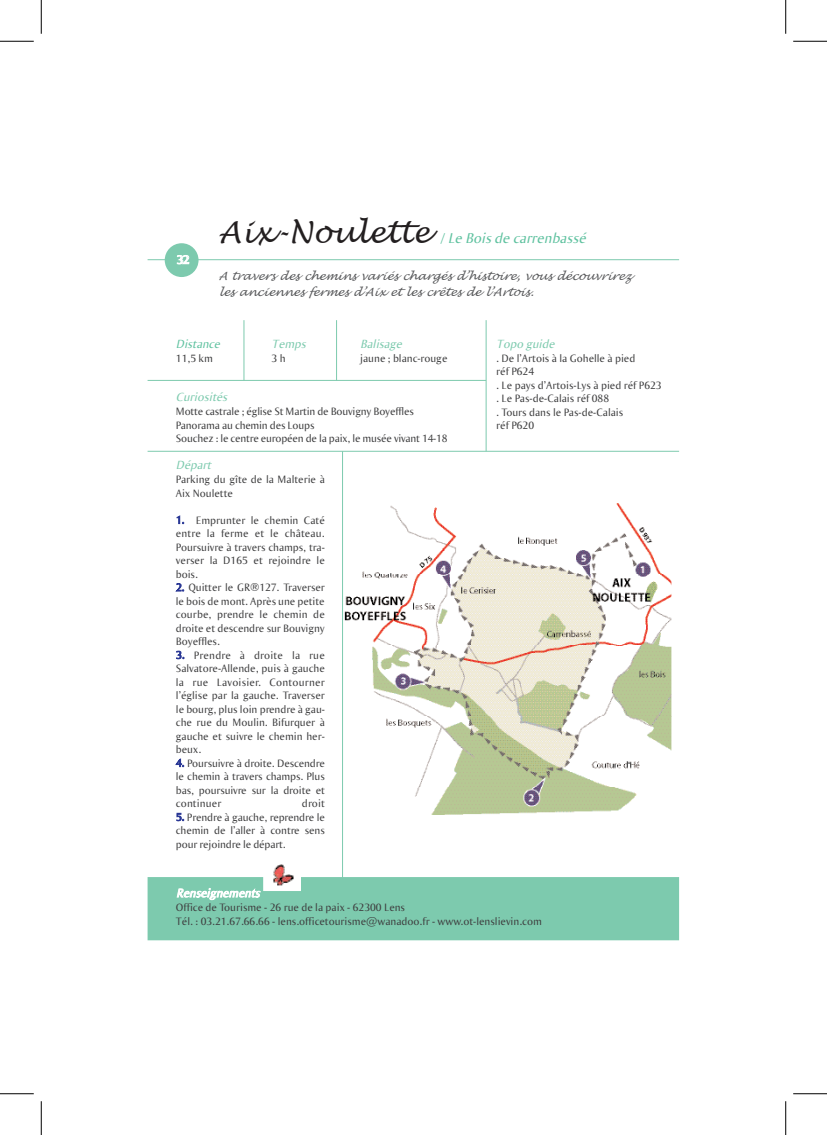
<style>
.page{position:relative;width:827px;height:1135px;background:#fff}
.page>*{position:absolute;margin:0;border:0;box-sizing:border-box;transform-origin:0 0}
.t1{font:italic 15px "Ogi Rema";color:#60c2a0}
.t2{font:italic 12.5px "Ogi Rema";color:#7dcaae}
.t3{font:italic 12.5px "Ogi Rema";color:#fff}
.t4{font:italic 12.5px "Ogi Rema";color:#60c2a0}
.t5{font:700 12.5px "Ogirema";color:#fff}
.t6{font:11.25px/13.5px "Ogi Rema";color:#3f3f40;text-align:justify}
.t7{font:italic 11.25px/16px "Lucida Handwriting";color:#57585a}
.s1{font-family:"Lucida Handwriting";font-size:30px;color:#231f20}
.s2{font-style:normal}
.s3{color:#293795}
</style>
<div class="page">
<div style="left:148px;top:877px;width:531px;height:63px;background:#7dcaae"></div>
<svg style="left:148px;top:243px;width:531px;height:34px"></svg>
<img style="left:263px;top:881px;width:37px;height:10px">
<svg style="left:148px;top:320px;width:531px;height:561px"></svg>
<img style="left:344px;top:503px;width:327px;height:71px">
<img style="left:344px;top:574px;width:327px;height:240px">
<hr style="left:0;top:41px;width:34px;height:1px;background:#000">
<hr style="left:793px;top:41px;width:34px;height:1px;background:#000">
<hr style="left:0;top:1093px;width:34px;height:1px;background:#000">
<hr style="left:793px;top:1093px;width:34px;height:1px;background:#000">
<hr style="left:41px;top:0;width:1px;height:34px;background:#000">
<hr style="left:41px;top:1101px;width:1px;height:34px;background:#000">
<hr style="left:785px;top:0;width:1px;height:34px;background:#000">
<hr style="left:785px;top:1101px;width:1px;height:34px;background:#000">
<p class="t5" style="left:177px;top:252px;width:14px">32</p>
<h1 class="t1" style="left:218px;top:229px;width:372px"><span class="s1">A ix- N oulette</span> <span class="s2">/</span> Le Boisde carrenbassé</h1>
<p class="t7" style="left:218px;top:269px;width:414px">A travers des chemins variés chargés d’histoire, vous découvrirez les anciennes fermes d’Aix et les crêtes de l’Artois.</p>
<p class="t4" style="left:176px;top:336px;width:49px">Distance</p>
<p class="t6" style="left:176px;top:351px;width:38px">11,5 km</p>
<p class="t2" style="left:272px;top:336px;width:39px">Temps</p>
<p class="t6" style="left:272px;top:351px;width:16px">3 h</p>
<p class="t2" style="left:360px;top:336px;width:46px">Balisage</p>
<p class="t6" style="left:360px;top:351px;width:89px">jaune ; blanc-rouge</p>
<p class="t2" style="left:176px;top:389px;width:56px">Curiosités</p>
<p class="t6" style="left:176px;top:404px;width:273px;text-align:left">Motte castrale ; église St Martin de Bouvigny Boyeffles<br>Panorama au chemin des Loups<br>Souchez : le centre européen de la paix, le musée vivant 14-18</p>
<p class="t2" style="left:496px;top:336px;width:63px">Topo guide</p>
<p class="t6" style="left:496px;top:351px;width:167px;text-align:left">. De l’Artois à la Gohelle à pied<br>réf P624<br>. Le pays d’Artois-Lys à pied réf P623 . Le Pas-de-Calais réf 088<br>. Tours dans le Pas-de-Calais<br>réf P620</p>
<p class="t2" style="left:176px;top:458px;width:40px">Départ</p>
<p class="t6" style="left:176px;top:473px;width:150px">Parking du gîte de la Malterie à<br>Aix Noulette</p>
<p class="t6" style="left:176px;top:513px;width:150px"><span class="s3">1.</span> Emprunter le chemin Caté entre la ferme et le château.<br>Poursuivre à travers champs, tra&shy;verser la D165 et rejoindre le bois.</p>
<p class="t6" style="left:176px;top:581px;width:150px"><span class="s3">2.</span> Quitter le GR®127. Traverser le bois de mont. Après une petite courbe, prendre le chemin de droite et descendre sur Bouvigny Boyeffles.</p>
<p class="t6" style="left:176px;top:648px;width:150px"><span class="s3">3.</span> Prendre à droite la rue Salvatore-Allende, puis à gauche la rue Lavoisier. Contourner l’église par la gauche. Traverser le bourg, plus loin prendre à gau&shy;che rue du Moulin. Bifurquer à gauche et suivre le chemin her&shy;beux.</p>
<p class="t6" style="left:176px;top:756px;width:150px"><span class="s3">4.</span> Poursuivre à droite. Descendre le chemin à travers champs. Plus bas, poursuivre sur la droite et continuer</p>
<p class="t6" style="left:302px;top:797px;width:24px">droit</p>
<p class="t6" style="left:176px;top:810px;width:150px"><span class="s3">5.</span> Prendre à gauche, reprendre le chemin de l’aller à contre sens pour rejoindre le départ.</p>
<p class="t3" style="left:176px;top:885px;width:88px">Renseignements</p>
<p class="t6" style="left:176px;top:900px;width:367px">Office de Tourisme - 26 rue de la paix - 62300 Lens<br>Tél. : 03.21.67.66.66 - lens.officetourisme@wanadoo.fr - www.ot-lenslievin.com</p>
</div>
